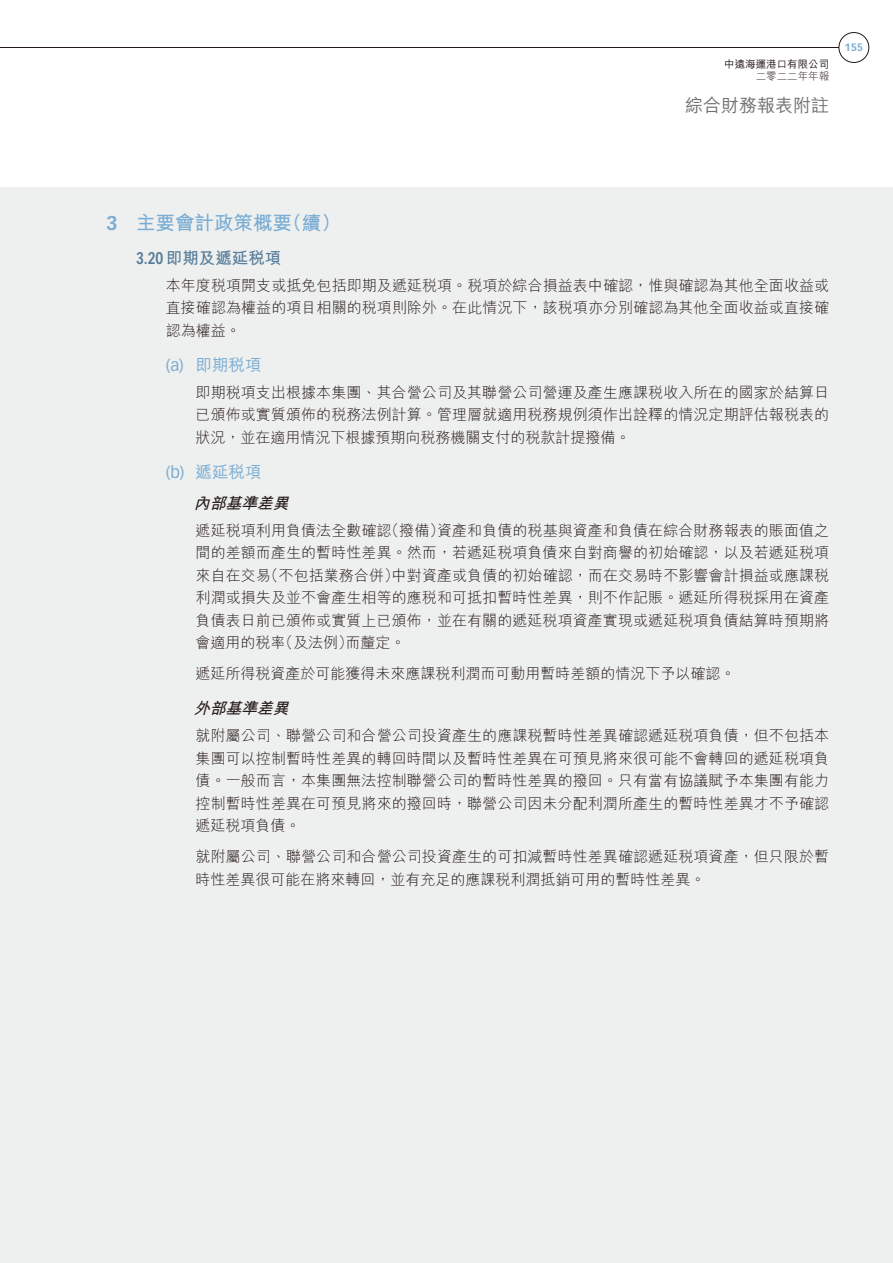
<style>
.page{position:relative;width:893px;height:1263px;background:#fff}
.page>*{position:absolute;margin:0;border:0;box-sizing:border-box;transform-origin:0 0}
.t1{font:19.5px "M Hei HK Bold E Ten B5 H";color:#7aadd3}
.t2{font:18px "M Hei HK Medium E Ten B5 H";color:#717171}
.t3{font:16.5px "M Hei HK Medium E Ten B5 H";color:#7aadd3}
.t4{font:16.5px "M Hei HK Bold E Ten B5 H";color:#557c98}
.t5{font:italic 15.75px "M Hei HK Bold E Ten B5 H";color:#231916}
.t6{font:15px/22.5px "M Hei HK Light E Ten B5 H";letter-spacing:.005em;color:#231916;text-align:justify}
.t7{font:10.5px "M Hei HK Medium E Ten B5 H";color:#231916}
.t8{font:10.5px "M Hei HK Light E Ten B5 H";color:#231916}
.t9{font:700 10.5px "Vectora LT Std";color:#7aadd3}
.s1{font-family:"Vectora LT Std";font-weight:700}
.s2{font-family:"Vectora LT Std"}
</style>
<div class="page">
<div style="left:0;top:187px;width:893px;height:1076px;background:#eeefef"></div>
<div style="left:839px;top:32px;width:30px;height:31px;border:1px solid #231916;border-radius:50%"></div>
<hr style="left:0;top:47px;width:839px;height:1px;background:#231916">
<p class="t7" style="left:724px;top:60px;width:106px">中遠海運港口有限公司</p>
<p class="t8" style="left:756px;top:72px;width:75px">二零二二年年報</p>
<p class="t2" style="left:685px;top:98px;width:146px">綜合財務報表附註</p>
<p class="t9" style="left:844px;top:42px;width:20px">155</p>
<h1 class="t1" style="left:106px;top:215px;width:236px"><span class="s1">3</span> 主要會計政策概要（續）</h1>
<p class="t4" style="left:136px;top:251px;width:147px"><span class="s1">3.20</span> 即期及遞延稅項</p>
<p class="t6" style="left:166px;top:276px;width:665px">本年度稅項開支或抵免包括即期及遞延稅項。稅項於綜合損益表中確認，惟與確認為其他全面收益或直接確認為權益的項目相關的稅項則除外。在此情況下，該稅項亦分別確認為其他全面收益或直接確認為權益。</p>
<p class="t3" style="left:166px;top:358px;width:97px"><span class="s2">(a)</span> 即期稅項</p>
<p class="t6" style="left:196px;top:383px;width:635px">即期稅項支出根據本集團、其合營公司及其聯營公司營運及產生應課稅收入所在的國家於結算日已頒佈或實質頒佈的稅務法例計算。管理層就適用稅務規例須作出詮釋的情況定期評估報稅表的狀況，並在適用情況下根據預期向稅務機關支付的稅款計提撥備。</p>
<p class="t3" style="left:166px;top:465px;width:97px"><span class="s2">(b)</span> 遞延稅項</p>
<p class="t5" style="left:194px;top:497px;width:100px">內部基準差異</p>
<p class="t6" style="left:196px;top:521px;width:635px">遞延稅項利用負債法全數確認（撥備）資產和負債的稅基與資產和負債在綜合財務報表的賬面值之間的差額而產生的暫時性差異。然而，若遞延稅項負債來自對商譽的初始確認，以及若遞延稅項來自在交易（不包括業務合併）中對資產或負債的初始確認，而在交易時不影響會計損益或應課稅利潤或損失及並不會產生相等的應稅和可抵扣暫時性差異，則不作記賬。遞延所得稅採用在資產負債表日前已頒佈或實質上已頒佈，並在有關的遞延稅項資產實現或遞延稅項負債結算時預期將會適用的稅率（及法例）而釐定。</p>
<p class="t6" style="left:196px;top:664px;width:541px">遞延所得稅資產於可能獲得未來應課稅利潤而可動用暫時差額的情況下予以確認。</p>
<p class="t5" style="left:194px;top:702px;width:100px">外部基準差異</p>
<p class="t6" style="left:196px;top:726px;width:635px">就附屬公司、聯營公司和合營公司投資產生的應課稅暫時性差異確認遞延稅項負債，但不包括本集團可以控制暫時性差異的轉回時間以及暫時性差異在可預見將來很可能不會轉回的遞延稅項負債。一般而言，本集團無法控制聯營公司的暫時性差異的撥回。只有當有協議賦予本集團有能力控制暫時性差異在可預見將來的撥回時，聯營公司因未分配利潤所產生的暫時性差異才不予確認遞延稅項負債。</p>
<p class="t6" style="left:196px;top:847px;width:635px">就附屬公司、聯營公司和合營公司投資產生的可扣減暫時性差異確認遞延稅項資產，但只限於暫時性差異很可能在將來轉回，並有充足的應課稅利潤抵銷可用的暫時性差異。</p>
</div>
